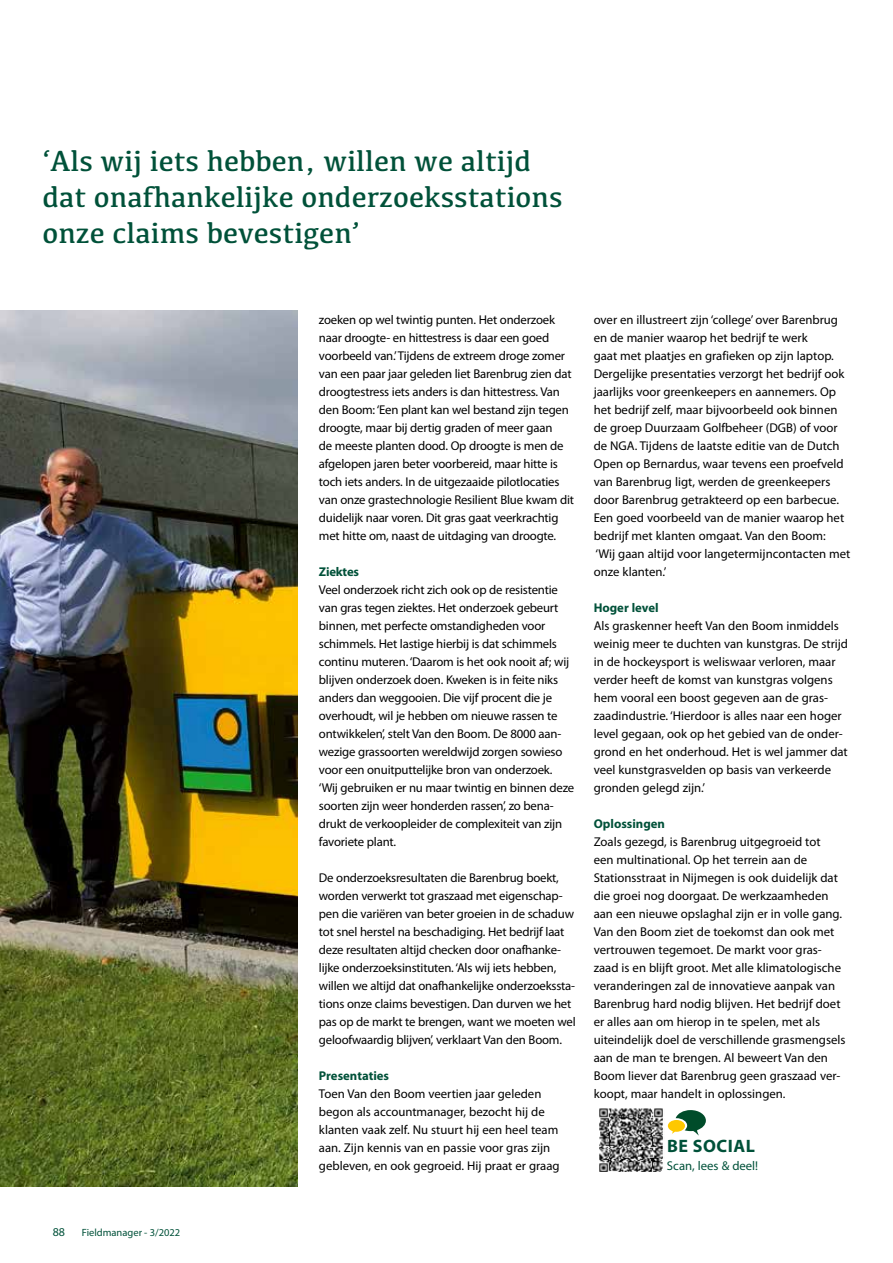
<style>
.page{position:relative;width:893px;height:1263px;background:#fff}
.page>*{position:absolute;margin:0;border:0;box-sizing:border-box;transform-origin:0 0}
.t1{font:30px/36px "Kefa";color:#005139}
.t2{font:700 18px "Myriad Pro";letter-spacing:.03em;color:#005139}
.t3{font:12.75px/18px "Myriad Pro";letter-spacing:-.01em;color:#000}
.t4{font:700 12.75px "Myriad Pro";color:#005139}
.t5{font:12.75px "Myriad Pro";color:#005139}
.t6{font:12px "Myriad Pro";color:#005139}
.t7{font:10.5px "Myriad Pro";color:#005139}
</style>
<div class="page">
<img style="left:0;top:310px;width:298px;height:876px">
<img style="left:599px;top:1108px;width:64px;height:63px">
<svg style="left:668px;top:1110px;width:38px;height:26px"></svg>
<h1 class="t1" style="left:43px;top:142px;width:522px">‘Als wij iets hebben, willen we altijd dat onafhankelijke onderzoeksstations onze claims bevestigen’</h1>
<p class="t6" style="left:53px;top:1224px;width:14px">88</p>
<p class="t7" style="left:82px;top:1226px;width:100px">Fieldmanager - 3/2022</p>
<p class="t3" style="left:319px;top:311px;width:257px">zoeken op wel twintig punten. Het onderzoek naar droogte- en hittestress is daar een goed voorbeeld van.’ Tijdens de extreem droge zomer van een paar jaar geleden liet Barenbrug zien dat droogtestress iets anders is dan hittestress. Van den Boom: ‘Een plant kan wel bestand zijn tegen droogte, maar bij dertig graden of meer gaan<br>de meeste planten dood. Op droogte is men de afgelopen jaren beter voorbereid, maar hitte is toch iets anders. In de uitgezaaide pilotlocaties van onze grastechnologie Resilient Blue kwam dit duidelijk naar voren. Dit gras gaat veerkrachtig met hitte om, naast de uitdaging van droogte.</p>
<p class="t4" style="left:319px;top:563px;width:42px">Ziektes</p>
<p class="t3" style="left:319px;top:581px;width:257px">Veel onderzoek richt zich ook op de resistentie van gras tegen ziektes. Het onderzoek gebeurt binnen, met perfecte omstandigheden voor schimmels. Het lastige hierbij is dat schimmels continu muteren. ‘Daarom is het ook nooit af; wij blijven onderzoek doen. Kweken is in feite niks anders dan weggooien. Die vijf procent die je overhoudt, wil je hebben om nieuwe rassen te ontwikkelen’, stelt Van den Boom. De 8000 aan&shy;wezige grassoorten wereldwijd zorgen sowieso voor een onuitputtelijke bron van onderzoek. ‘Wij gebruiken er nu maar twintig en binnen deze soorten zijn weer honderden rassen’, zo bena&shy;drukt de verkoopleider de complexiteit van zijn favoriete plant.</p>
<p class="t3" style="left:319px;top:869px;width:258px">De onderzoeksresultaten die Barenbrug boekt, worden verwerkt tot graszaad met eigenschap&shy;pen die variëren van beter groeien in de schaduw tot snel herstel na beschadiging. Het bedrijf laat deze resultaten altijd checken door onafhanke&shy;lijke onderzoeksinstituten. ‘Als wij iets hebben, willen we altijd dat onafhankelijke onderzoekssta&shy;tions onze claims bevestigen. Dan durven we het pas op de markt te brengen, want we moeten wel geloofwaardig blijven’, verklaart Van den Boom.</p>
<p class="t4" style="left:319px;top:1068px;width:72px">Presentaties</p>
<p class="t3" style="left:319px;top:1085px;width:242px">Toen Van den Boom veertien jaar geleden begon als accountmanager, bezocht hij de klanten vaak zelf. Nu stuurt hij een heel team aan. Zijn kennis van en passie voor gras zijn gebleven, en ook gegroeid. Hij praat er graag</p>
<p class="t3" style="left:594px;top:311px;width:258px">over en illustreert zijn ‘college’ over Barenbrug en de manier waarop het bedrijf te werk<br>gaat met plaatjes en grafieken op zijn laptop.<br>Dergelijke presentaties verzorgt het bedrijf ook jaarlijks voor greenkeepers en aannemers. Op het bedrijf zelf, maar bijvoorbeeld ook binnen de groep Duurzaam Golfbeheer (DGB) of voor de NGA. Tijdens de laatste editie van de Dutch Open op Bernardus, waar tevens een proefveld van Barenbrug ligt, werden de greenkeepers door Barenbrug getrakteerd op een barbecue.<br>Een goed voorbeeld van de manier waarop het bedrijf met klanten omgaat. Van den Boom:<br>‘Wij gaan altijd voor langetermijncontacten met onze klanten.’</p>
<p class="t4" style="left:594px;top:600px;width:66px">Hoger level</p>
<p class="t3" style="left:594px;top:617px;width:256px">Als graskenner heeft Van den Boom inmiddels weinig meer te duchten van kunstgras. De strijd in de hockeysport is weliswaar verloren, maar verder heeft de komst van kunstgras volgens hem vooral een boost gegeven aan de gras&shy;zaadindustrie. ‘Hierdoor is alles naar een hoger level gegaan, ook op het gebied van de onder&shy;grond en het onderhoud. Het is wel jammer dat veel kunstgrasvelden op basis van verkeerde gronden gelegd zijn.’</p>
<p class="t4" style="left:594px;top:816px;width:73px">Oplossingen</p>
<p class="t3" style="left:594px;top:833px;width:253px">Zoals gezegd, is Barenbrug uitgegroeid tot<br>een multinational. Op het terrein aan de Stationsstraat in Nijmegen is ook duidelijk dat die groei nog doorgaat. De werkzaamheden aan een nieuwe opslaghal zijn er in volle gang.<br>Van den Boom ziet de toekomst dan ook met vertrouwen tegemoet. De markt voor gras&shy;zaad is en blijft groot. Met alle klimatologische veranderingen zal de innovatieve aanpak van Barenbrug hard nodig blijven. Het bedrijf doet er alles aan om hierop in te spelen, met als uiteindelijk doel de verschillende grasmengsels aan de man te brengen. Al beweert Van den Boom liever dat Barenbrug geen graszaad ver&shy;koopt, maar handelt in oplossingen.</p>
<h2 class="t2" style="left:667px;top:1134px;width:89px">BE SOCIAL</h2>
<p class="t5" style="left:667px;top:1157px;width:93px">Scan, lees &amp; deel!</p>
</div>
